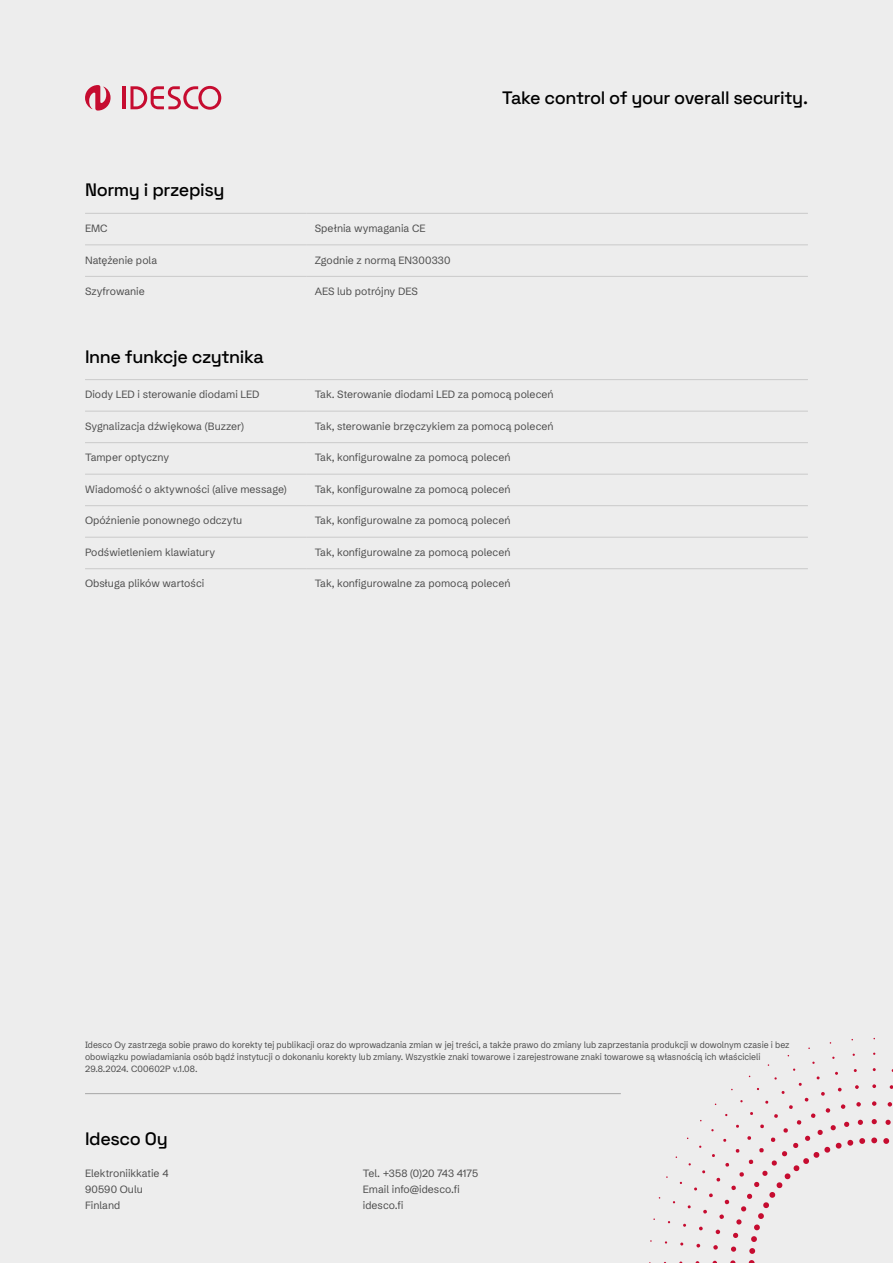
<style>
.page{position:relative;width:893px;height:1263px;background:#ededed}
.page>*{position:absolute;margin:0;border:0;box-sizing:border-box;transform-origin:0 0}
.t1{font:500 18px "Space Grotesk";letter-spacing:-.02em;color:#000}
.t2{font:10.5px/15.8px "Schibsted Grotesk";color:#4d4d4d}
.t3{font:9px/12px "Schibsted Grotesk";color:#4d4d4d;scale:.96 1}
</style>
<div class="page">
<svg style="left:85px;top:85px;width:26px;height:26px"></svg>
<hr style="left:122px;top:86px;width:3px;height:23px;background:#c60c30">
<svg style="left:130px;top:86px;width:91px;height:24px"></svg>
<svg style="left:872px;top:1084px;width:4px;height:4px"></svg>
<svg style="left:890px;top:1085px;width:3px;height:4px"></svg>
<svg style="left:872px;top:1101px;width:4px;height:5px"></svg>
<svg style="left:887px;top:1102px;width:5px;height:5px"></svg>
<svg style="left:730px;top:1260px;width:5px;height:3px"></svg>
<svg style="left:872px;top:1119px;width:5px;height:5px"></svg>
<svg style="left:885px;top:1119px;width:6px;height:6px"></svg>
<svg style="left:749px;top:1260px;width:6px;height:3px"></svg>
<svg style="left:650px;top:1039px;width:215px;height:215px"></svg>
<svg style="left:871px;top:1137px;width:6px;height:6px"></svg>
<svg style="left:883px;top:1138px;width:6px;height:6px"></svg>
<hr style="left:85px;top:1093px;width:536px;height:1px;background:#a6a6a6">
<hr style="left:85px;top:213px;width:221px;height:1px;background:#cacaca">
<hr style="left:306px;top:213px;width:502px;height:1px;background:#cacaca">
<hr style="left:85px;top:244px;width:221px;height:1px;background:#cacaca">
<hr style="left:306px;top:244px;width:502px;height:1px;background:#cacaca">
<hr style="left:85px;top:276px;width:221px;height:1px;background:#cacaca">
<hr style="left:306px;top:276px;width:502px;height:1px;background:#cacaca">
<hr style="left:85px;top:379px;width:221px;height:1px;background:#cacaca">
<hr style="left:306px;top:379px;width:502px;height:1px;background:#cacaca">
<hr style="left:85px;top:411px;width:221px;height:1px;background:#cacaca">
<hr style="left:306px;top:411px;width:502px;height:1px;background:#cacaca">
<hr style="left:85px;top:442px;width:221px;height:1px;background:#cacaca">
<hr style="left:306px;top:442px;width:502px;height:1px;background:#cacaca">
<hr style="left:85px;top:474px;width:221px;height:1px;background:#cacaca">
<hr style="left:306px;top:474px;width:502px;height:1px;background:#cacaca">
<hr style="left:85px;top:505px;width:221px;height:1px;background:#cacaca">
<hr style="left:306px;top:505px;width:502px;height:1px;background:#cacaca">
<hr style="left:85px;top:537px;width:221px;height:1px;background:#cacaca">
<hr style="left:306px;top:537px;width:502px;height:1px;background:#cacaca">
<hr style="left:85px;top:568px;width:221px;height:1px;background:#cacaca">
<hr style="left:306px;top:568px;width:502px;height:1px;background:#cacaca">
<h1 class="t1" style="left:85px;top:177px;width:141px">Normy i przepisy</h1>
<p class="t2" style="left:85px;top:219px;width:24px">EMC</p>
<p class="t2" style="left:315px;top:219px;width:112px">Spełnia wymagania CE</p>
<p class="t2" style="left:85px;top:251px;width:74px">Natężenie pola</p>
<p class="t2" style="left:315px;top:251px;width:137px">Zgodnie z normą EN300330</p>
<p class="t2" style="left:85px;top:282px;width:61px">Szyfrowanie</p>
<p class="t2" style="left:315px;top:282px;width:105px">AES lub potrójny DES</p>
<h1 class="t1" style="left:502px;top:85px;width:307px">Take control of your overall security.</h1>
<h1 class="t1" style="left:85px;top:343px;width:180px">Inne funkcje czytnika</h1>
<p class="t2" style="left:85px;top:385px;width:176px">Diody LED i sterowanie diodami LED</p>
<p class="t2" style="left:315px;top:385px;width:241px">Tak. Sterowanie diodami LED za pomocą poleceń</p>
<p class="t2" style="left:85px;top:417px;width:161px">Sygnalizacja dźwiękowa (Buzzer)</p>
<p class="t2" style="left:315px;top:417px;width:240px">Tak, sterowanie brzęczykiem za pomocą poleceń</p>
<p class="t2" style="left:85px;top:449px;width:86px">Tamper optyczny</p>
<p class="t2" style="left:315px;top:449px;width:197px">Tak, konfigurowalne za pomocą poleceń</p>
<p class="t2" style="left:85px;top:480px;width:203px">Wiadomość o aktywności (alive message)</p>
<p class="t2" style="left:315px;top:480px;width:197px">Tak, konfigurowalne za pomocą poleceń</p>
<p class="t2" style="left:85px;top:512px;width:159px">Opóźnienie ponownego odczytu</p>
<p class="t2" style="left:315px;top:512px;width:197px">Tak, konfigurowalne za pomocą poleceń</p>
<p class="t2" style="left:85px;top:543px;width:132px">Podświetleniem klawiatury</p>
<p class="t2" style="left:315px;top:543px;width:197px">Tak, konfigurowalne za pomocą poleceń</p>
<p class="t2" style="left:85px;top:575px;width:121px">Obsługa plików wartości</p>
<p class="t2" style="left:315px;top:575px;width:197px">Tak, konfigurowalne za pomocą poleceń</p>
<p class="t3" style="left:85px;top:1037px;width:735px">Idesco Oy zastrzega sobie prawo do korekty tej publikacji oraz do wprowadzania zmian w jej treści, a także prawo do zmiany lub zaprzestania produkcji w dowolnym czasie i bez obowiązku powiadamiania osób bądź instytucji o dokonaniu korekty lub zmiany. Wszystkie znaki towarowe i zarejestrowane znaki towarowe są własnością ich właścicieli<br>29.8.2024. C00602P v.1.08.</p>
<h1 class="t1" style="left:85px;top:1125px;width:84px">Idesco Oy</h1>
<p class="t2" style="left:85px;top:1164px;width:85px">Elektroniikkatie 4<br>90590 Oulu<br>Finland</p>
<p class="t2" style="left:363px;top:1164px;width:117px">Tel. +358 (0)20 743 4175<br>Email info@idesco.fi idesco.fi</p>
</div>
